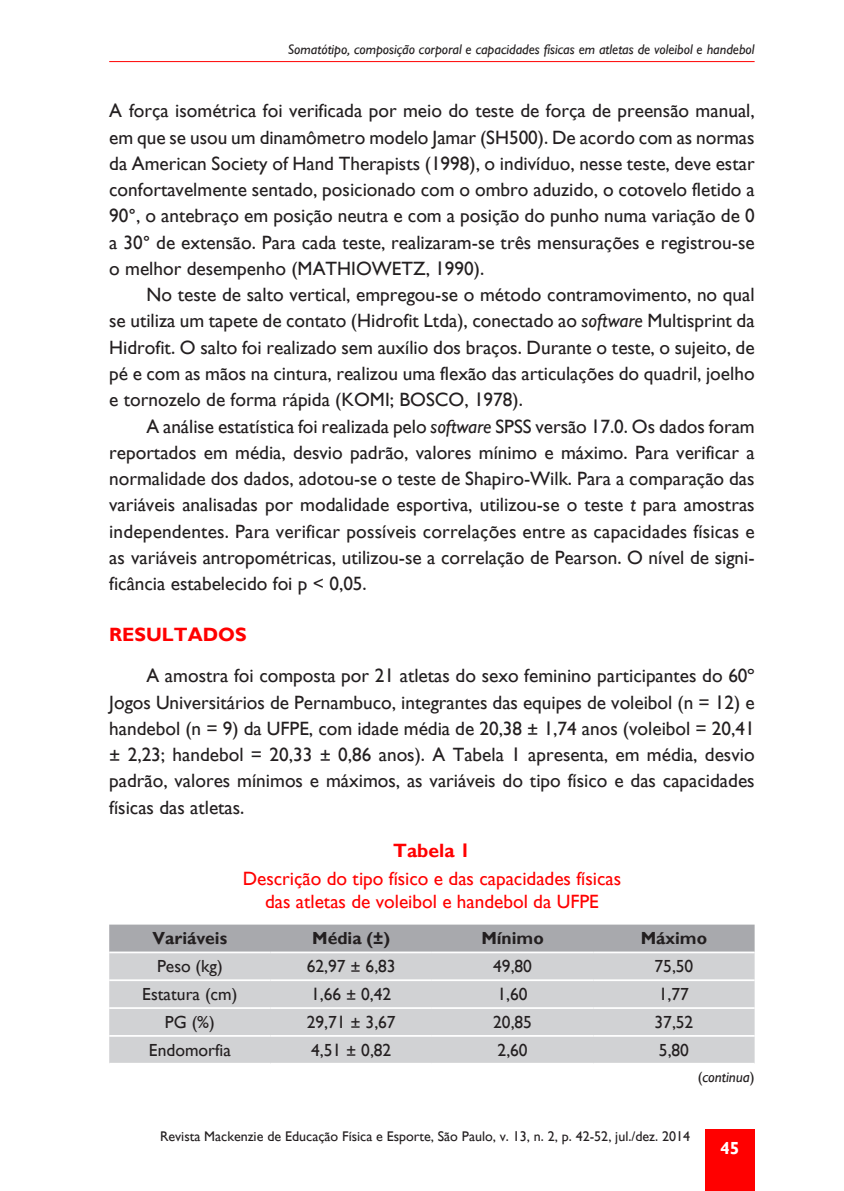
<style>
.page{position:relative;width:844px;height:1191px;background:#fff}
.page>*{position:absolute;margin:0;border:0;box-sizing:border-box;transform-origin:0 0}
.t1{font:19.25px/26.2px "Gill Sans";color:#231f20;text-align:justify}
.t2{font:19.25px/23.1px "Gill Sans";color:#f00;text-align:center}
.t3{font:700 19.25px "Gill Sans";color:#f00}
.t4{font:17.5px "Gill Sans";color:#231f20}
.t5{font:700 17.5px "Gill Sans";color:#231f20}
.t6{font:700 17.5px "Gill Sans";color:#fff}
.t7{font:italic 14.88px "Gill Sans";color:#231f20}
.t8{font:14px "Gill Sans";color:#231f20}
.t9{font:italic 14px "Gill Sans";color:#231f20}
.s1{font-style:italic}
.s2{font-style:normal}
</style>
<div class="page">
<div style="left:704px;top:1129px;width:50px;height:62px;background:#f00"></div>
<hr style="left:109px;top:61px;width:645px;height:1px;background:#f00">
<div style="left:109px;top:924px;width:645px;height:27px;background:#a8a9ad"></div>
<div style="left:109px;top:953px;width:645px;height:109px;background:#d1d2d4"></div>
<hr style="left:109px;top:979px;width:161px;height:2px;background:#fff">
<hr style="left:270px;top:979px;width:162px;height:2px;background:#fff">
<hr style="left:432px;top:979px;width:161px;height:2px;background:#fff">
<hr style="left:593px;top:979px;width:161px;height:2px;background:#fff">
<hr style="left:109px;top:1007px;width:161px;height:2px;background:#fff">
<hr style="left:270px;top:1007px;width:162px;height:2px;background:#fff">
<hr style="left:432px;top:1007px;width:161px;height:2px;background:#fff">
<hr style="left:593px;top:1007px;width:161px;height:2px;background:#fff">
<hr style="left:109px;top:1035px;width:161px;height:1px;background:#fff">
<hr style="left:270px;top:1035px;width:162px;height:1px;background:#fff">
<hr style="left:432px;top:1035px;width:161px;height:1px;background:#fff">
<hr style="left:593px;top:1035px;width:161px;height:1px;background:#fff">
<p class="t9" style="left:288px;top:41px;width:468px">Somatótipo, composição corporal e capacidades físicas em atletas de voleibol e handebol</p>
<p class="t1" style="left:109px;top:98px;width:646px">A força isométrica foi verificada por meio do teste de força de preensão manual, em que se usou um dinamômetro modelo Jamar (SH500). De acordo com as normas da American Society of Hand Therapists (1998), o indivíduo, nesse teste, deve estar confortavelmente sentado, posicionado com o ombro aduzido, o cotovelo fletido a 90°, o antebraço em posição neutra e com a posição do punho numa variação de 0 a 30° de extensão. Para cada teste, realizaram-se três mensurações e registrou-se o melhor desempenho (MATHIOWETZ, 1990).</p>
<p class="t1" style="left:109px;top:282px;width:646px;text-indent:37px">No teste de salto vertical, empregou-se o método contramovimento, no qual se utiliza um tapete de contato (Hidrofit Ltda), conectado ao <span class="s1">software</span> Multisprint da Hidrofit. O salto foi realizado sem auxílio dos braços. Durante o teste, o sujeito, de pé e com as mãos na cintura, realizou uma flexão das articulações do quadril, joelho e tornozelo de forma rápida (KOMI; BOSCO, 1978).</p>
<p class="t1" style="left:109px;top:413px;width:647px;text-indent:37px">A análise estatística foi realizada pelo <span class="s1">software</span> SPSS versão 17.0. Os dados foram reportados em média, desvio padrão, valores mínimo e máximo. Para verificar a normalidade dos dados, adotou-se o teste de Shapiro-Wilk. Para a comparação das variáveis analisadas por modalidade esportiva, utilizou-se o teste <span class="s1">t</span> para amostras independentes. Para verificar possíveis correlações entre as capacidades físicas e as variáveis antropométricas, utilizou-se a correlação de Pearson. O nível de signi&shy;ficância estabelecido foi p &lt; 0,05.</p>
<p class="t3" style="left:109px;top:623px;width:139px">RESULTADOS</p>
<p class="t1" style="left:109px;top:663px;width:646px;text-indent:37px">A amostra foi composta por 21 atletas do sexo feminino participantes do 60º Jogos Universitários de Pernambuco, integrantes das equipes de voleibol (n = 12) e handebol (n = 9) da UFPE, com idade média de 20,38 ± 1,74 anos (voleibol = 20,41 ± 2,23; handebol = 20,33 ± 0,86 anos). A Tabela 1 apresenta, em média, desvio padrão, valores mínimos e máximos, as variáveis do tipo físico e das capacidades físicas das atletas.</p>
<p class="t3" style="left:393px;top:838px;width:79px">Tabela 1</p>
<p class="t2" style="left:243px;top:866px;width:380px">Descrição do tipo físico e das capacidades físicas das atletas de voleibol e handebol da UFPE</p>
<p class="t5" style="left:152px;top:928px;width:76px">Variáveis</p>
<p class="t5" style="left:312px;top:928px;width:79px">Média (±)</p>
<p class="t5" style="left:481px;top:928px;width:64px">Mínimo</p>
<p class="t5" style="left:640px;top:928px;width:68px">Máximo</p>
<p class="t4" style="left:157px;top:956px;width:67px">Peso (kg)</p>
<p class="t4" style="left:307px;top:956px;width:90px">62,97 ± 6,83</p>
<p class="t4" style="left:493px;top:956px;width:40px">49,80</p>
<p class="t4" style="left:654px;top:956px;width:40px">75,50</p>
<p class="t4" style="left:142px;top:984px;width:97px">Estatura (cm)</p>
<p class="t4" style="left:311px;top:984px;width:82px">1,66 ± 0,42</p>
<p class="t4" style="left:497px;top:984px;width:32px">1,60</p>
<p class="t4" style="left:658px;top:984px;width:32px">1,77</p>
<p class="t4" style="left:165px;top:1011px;width:51px">PG (%)</p>
<p class="t4" style="left:307px;top:1011px;width:90px">29,71 ± 3,67</p>
<p class="t4" style="left:493px;top:1011px;width:40px">20,85</p>
<p class="t4" style="left:654px;top:1011px;width:40px">37,52</p>
<p class="t4" style="left:149px;top:1039px;width:83px">Endomorfia</p>
<p class="t4" style="left:311px;top:1039px;width:82px">4,51 ± 0,82</p>
<p class="t4" style="left:497px;top:1039px;width:32px">2,60</p>
<p class="t4" style="left:658px;top:1039px;width:32px">5,80</p>
<p class="t7" style="left:697px;top:1068px;width:58px"><span class="s2">(</span>continua<span class="s2">)</span></p>
<p class="t8" style="left:160px;top:1127px;width:531px">Revista Mackenzie de Educação Física e Esporte, São Paulo, v. 13, n. 2, p. 42-52, jul./dez. 2014</p>
<p class="t6" style="left:720px;top:1137px;width:21px">45</p>
</div>
